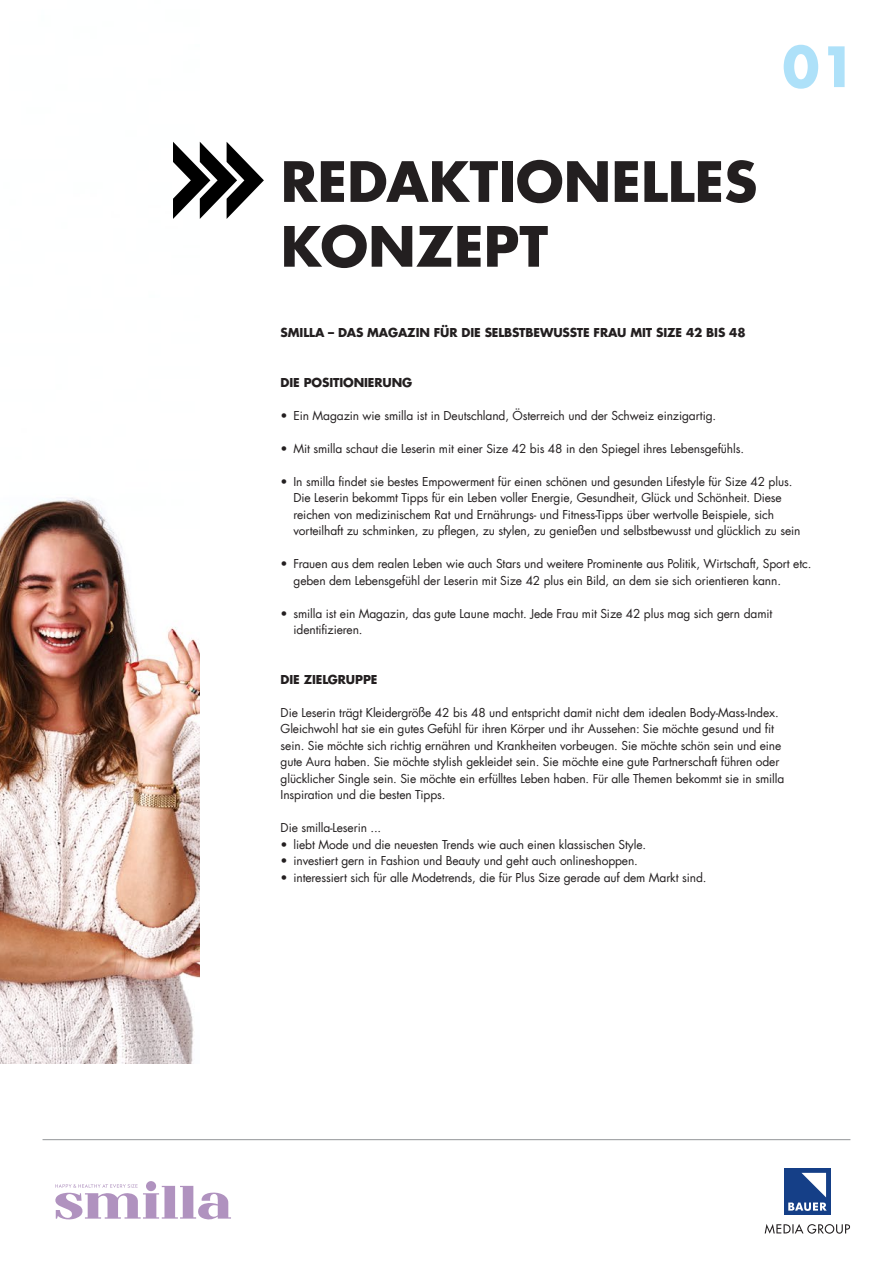
<style>
.page{position:relative;width:893px;height:1263px;background:#fff}
.page>*{position:absolute;margin:0;border:0;box-sizing:border-box;transform-origin:0 0}
.t1{font:700 54px/64.8px "Futura Com";color:#231f20}
.t2{font:700 54px "Futura Com";color:#aee1f9}
.t3{font:12px/16.5px "Futura Com";letter-spacing:-.01em;color:#231f20}
.t4{font:700 12px "Futura Com";letter-spacing:-.01em;color:#231f20}
</style>
<div class="page">
<svg style="left:765px;top:1224px;width:85px;height:10px"></svg>
<div style="left:784px;top:1168px;width:46px;height:47px;background:#153f87"></div>
<svg style="left:788px;top:1173px;width:39px;height:38px"></svg>
<hr style="left:43px;top:1139px;width:807px;height:1px;background:#939598">
<div style="left:146px;top:1181px;width:10px;height:10px;background:#b092bf;border-radius:50%"></div>
<svg style="left:55px;top:1184px;width:176px;height:35px"></svg>
<img style="left:0;top:498px;width:200px;height:565px">
<svg style="left:173px;top:142px;width:91px;height:77px"></svg>
<h1 class="t2" style="left:782px;top:25px;width:76px">01</h1>
<h1 class="t1" style="left:281px;top:147px;width:478px">REDAKTIONELLES<br>KONZEPT</h1>
<p class="t4" style="left:281px;top:324px;width:466px">SMILLA – DAS MAGAZIN FÜR DIE SELBSTBEWUSSTE FRAU MIT SIZE 42 BIS 48</p>
<p class="t4" style="left:281px;top:373px;width:133px">DIE POSITIONIERUNG</p>
<p class="t3" style="left:281px;top:407px;width:437px">• Ein Magazin wie smilla ist in Deutschland, Österreich und der Schweiz einzigartig.</p>
<p class="t3" style="left:281px;top:440px;width:465px">• Mit smilla schaut die Leserin mit einer Size 42 bis 48 in den Spiegel ihres Lebensgefühls.</p>
<p class="t3" style="left:293px;top:473px;width:508px;text-indent:-13px">• In smilla findet sie bestes Empowerment für einen schönen und gesunden Lifestyle für Size 42 plus.<br>Die Leserin bekommt Tipps für ein Leben voller Energie, Gesundheit, Glück und Schönheit. Diese reichen von medizinischem Rat und Ernährungs- und Fitness-Tipps über wertvolle Beispiele, sich vorteilhaft zu schminken, zu pflegen, zu stylen, zu genießen und selbstbewusst und glücklich zu sein</p>
<p class="t3" style="left:293px;top:555px;width:519px;text-indent:-13px">• Frauen aus dem realen Leben wie auch Stars und weitere Prominente aus Politik, Wirtschaft, Sport etc. geben dem Lebensgefühl der Leserin mit Size 42 plus ein Bild, an dem sie sich orientieren kann.</p>
<p class="t3" style="left:293px;top:605px;width:480px;text-indent:-13px">• smilla ist ein Magazin, das gute Laune macht. Jede Frau mit Size 42 plus mag sich gern damit identifizieren.</p>
<p class="t4" style="left:281px;top:670px;width:98px">DIE ZIELGRUPPE</p>
<p class="t3" style="left:281px;top:704px;width:505px">Die Leserin trägt Kleidergröße 42 bis 48 und entspricht damit nicht dem idealen Body-Mass-Index.<br>Gleichwohl hat sie ein gutes Gefühl für ihren Körper und ihr Aussehen: Sie möchte gesund und fit sein. Sie möchte sich richtig ernähren und Krankheiten vorbeugen. Sie möchte schön sein und eine gute Aura haben. Sie möchte stylish gekleidet sein. Sie möchte eine gute Partnerschaft führen oder glücklicher Single sein. Sie möchte ein erfülltes Leben haben. Für alle Themen bekommt sie in smilla Inspiration und die besten Tipps.</p>
<p class="t3" style="left:281px;top:819px;width:102px">Die smilla-Leserin ...</p>
<p class="t3" style="left:281px;top:836px;width:367px">• liebt Mode und die neuesten Trends wie auch einen klassischen Style.</p>
<p class="t3" style="left:281px;top:852px;width:359px">• investiert gern in Fashion und Beauty und geht auch onlineshoppen.</p>
<p class="t3" style="left:281px;top:869px;width:427px">• interessiert sich für alle Modetrends, die für Plus Size gerade auf dem Markt sind.</p>
</div>
